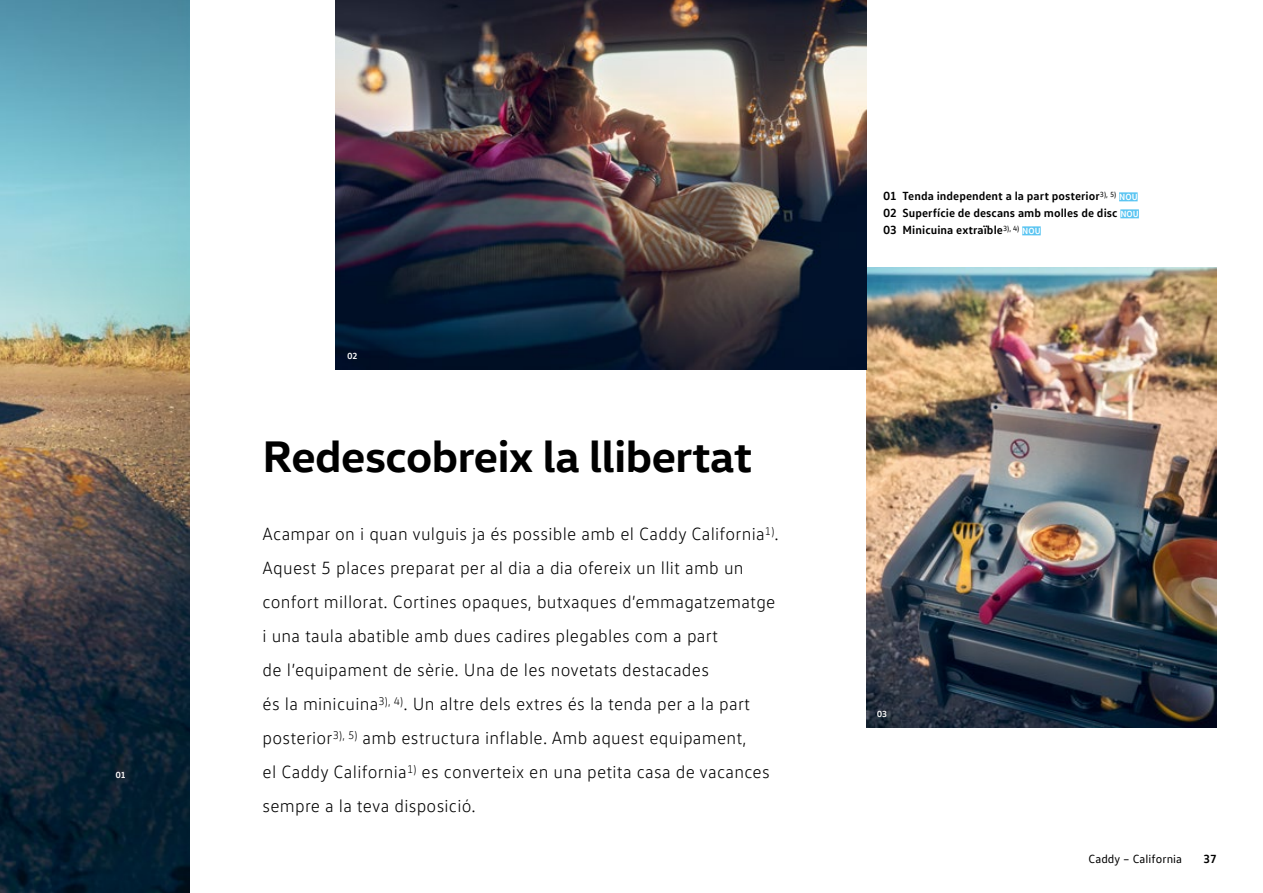
<style>
.page{position:relative;width:1263px;height:893px;background:#fff}
.page>*{position:absolute;margin:0;border:0;box-sizing:border-box;transform-origin:0 0}
.t1{font:700 45px "VW Head";letter-spacing:-.01em;color:#000}
.t2{font:300 18px/34px "VW Text";letter-spacing:.015em;color:#000}
.t3{font:700 12px/17px "VW Text";letter-spacing:.005em;color:#000;text-align:justify}
.t4{font:12px "VW Text";letter-spacing:.005em;color:#000}
.t5{font:700 9px "VW Text";color:#fff}
.s1{font-size:9px;color:#fff}
</style>
<div class="page">
<img style="left:866px;top:268px;width:350px;height:459px">
<img style="left:0;top:0;width:189px;height:893px">
<img style="left:336px;top:0;width:530px;height:370px">
<div style="left:1119px;top:192px;width:19px;height:9px;background:#5bc5f2"></div>
<div style="left:1120px;top:209px;width:19px;height:9px;background:#5bc5f2"></div>
<div style="left:1022px;top:226px;width:19px;height:9px;background:#5bc5f2"></div>
<p class="t5" style="left:116px;top:769px;width:11px">01</p>
<p class="t5" style="left:348px;top:350px;width:11px">02</p>
<h1 class="t1" style="left:263px;top:427px;width:491px">Redescobreix la llibertat</h1>
<p class="t2" style="left:263px;top:517px;width:518px">Acampar on i quan vulguis ja és possible amb el Caddy California<sup>1)</sup>.<br>Aquest 5 places preparat per al dia a dia ofereix un llit amb un confort millorat. Cortines opaques, butxaques d’emmagatzematge i una taula abatible amb dues cadires plegables com a part<br>de l’equipament de sèrie. Una de les novetats destacades<br>és la minicuina<sup>3),</sup> <sup>4)</sup>. Un altre dels extres és la tenda per a la part posterior<sup>3),</sup> <sup>5)</sup> amb estructura inflable. Amb aquest equipament,<br>el Caddy California<sup>1)</sup> es converteix en una petita casa de vacances sempre a la teva disposició.</p>
<p class="t3" style="left:883px;top:187px;width:257px">01 Tenda independent a la part posterior<sup>3),</sup> <sup>5)</sup> <span class="s1">NOU </span>02 Superfície de descans amb molles de disc <span class="s1">NOU </span>03 Minicuina extraïble<sup>3),</sup> <sup>4)</sup> <span class="s1">NOU</span></p>
<p class="t5" style="left:877px;top:707px;width:11px">03</p>
<p class="t4" style="left:1088px;top:852px;width:95px">Caddy – California</p>
<p class="t3" style="left:1203px;top:850px;width:15px">37</p>
</div>
